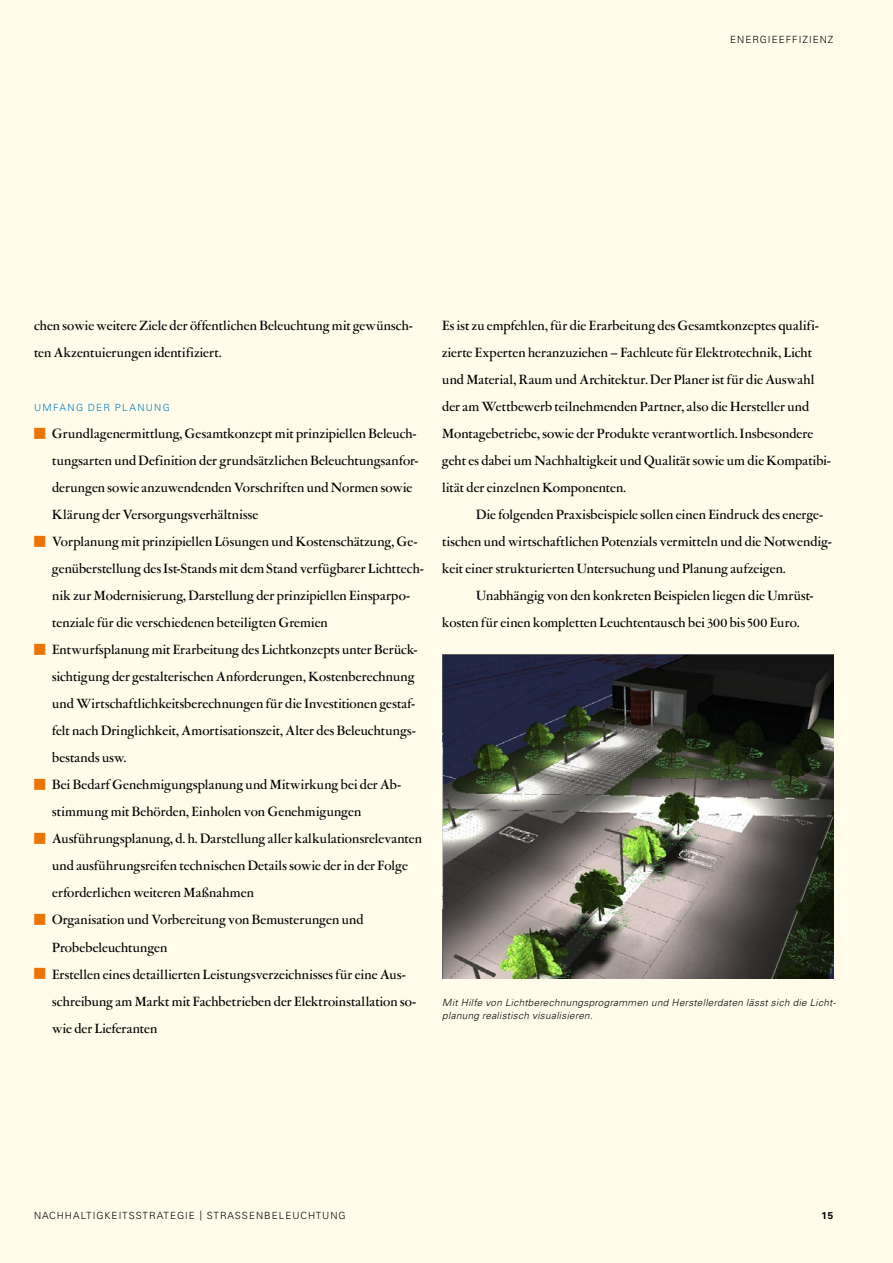
<style>
.page{position:relative;width:893px;height:1263px;background:#fffdea}
.page>*{position:absolute;margin:0;border:0;box-sizing:border-box;transform-origin:0 0}
.t1{font:500 15px/27px "Garamont Amst SH";letter-spacing:.015em;color:#000}
.t2{font:italic 300 9.9px/13.5px "Univers LT";letter-spacing:.035em;color:#000}
.t3{font:300 9.9px "Univers LT";letter-spacing:.1em;color:#000}
.t4{font:300 9.9px "Univers LT";letter-spacing:.13em;color:#007bc2}
.t5{font:700 9.9px "Univers LT";color:#000}
.s1{color:#ec7405}
</style>
<div class="page">
<img style="left:442px;top:654px;width:391px;height:324px">
<p class="t3" style="left:730px;top:33px;width:44px">ENERGIEEFFI</p>
<p class="t3" style="left:802px;top:33px;width:32px">ZIENZ</p>
<p class="t1" style="left:34px;top:313px;width:380px">chen sowie weitere Ziele der öffentlichen Beleuchtung mit gewünsch&shy;ten Akzentuierungen identifiziert.</p>
<p class="t4" style="left:34px;top:402px;width:17px">UMFA</p>
<p class="t4" style="left:68px;top:402px;width:36px">NG DER</p>
<p class="t4" style="left:115px;top:402px;width:57px">PLANU NG</p>
<p class="t1" style="left:52px;top:421px;width:368px;text-indent:-18px"><span class="s1">■</span> Grundlagenermittlung, Gesamtkonzept mit prinzipiellen Beleuch&shy;tungsarten und Definition der grundsätzlichen Beleuchtungsanfor&shy;derungen sowie anzuwendenden Vorschriften und Normen sowie Klärung der Versorgungsverhältnisse</p>
<p class="t1" style="left:52px;top:529px;width:373px;text-indent:-18px"><span class="s1">■</span> Vorplanung mit prinzipiellen Lösungen und Kostenschätzung, Ge&shy;genüberstellung des Ist-Stands mit dem Stand verfügbarer Lichttech&shy;nik zur Modernisierung, Darstellung der prinzipiellen Einsparpo&shy;tenziale für die verschiedenen beteiligten Gremien</p>
<p class="t1" style="left:52px;top:637px;width:367px;text-indent:-18px"><span class="s1">■</span> Entwurfsplanung mit Erarbeitung des Lichtkonzepts unter Berück&shy;sichtigung der gestalterischen Anforderungen, Kostenberechnung und Wirtschaftlichkeitsberechnungen für die Investitionen gestaf&shy;felt nach Dringlichkeit, Amortisationszeit, Alter des Beleuchtungs&shy;bestands usw.</p>
<p class="t1" style="left:52px;top:772px;width:351px;text-indent:-18px"><span class="s1">■</span> Bei Bedarf Genehmigungsplanung und Mitwirkung bei der Ab&shy;stimmung mit Behörden, Einholen von Genehmigungen</p>
<p class="t1" style="left:52px;top:826px;width:371px;text-indent:-18px"><span class="s1">■</span> Ausführungsplanung, d. h. Darstellung aller kalkulationsrelevanten und ausführungsreifen technischen Details sowie der in der Folge erforderlichen weiteren Maßnahmen</p>
<p class="t1" style="left:52px;top:907px;width:313px;text-indent:-18px"><span class="s1">■</span> Organisation und Vorbereitung von Bemusterungen und<br>Probebeleuchtungen</p>
<p class="t1" style="left:52px;top:961px;width:366px;text-indent:-18px"><span class="s1">■</span> Erstellen eines detaillierten Leistungsverzeichnisses für eine Aus&shy;schreibung am Markt mit Fachbetrieben der Elektroinstallation so&shy;wie der Lieferanten</p>
<p class="t1" style="left:442px;top:313px;width:390px">Es ist zu empfehlen, für die Erarbeitung des Gesamtkonzeptes qualifi&shy;zierte Experten heranzuziehen – Fachleute für Elektrotechnik, Licht und Material, Raum und Architektur. Der Planer ist für die Auswahl der am Wettbewerb teilnehmenden Partner, also die Hersteller und Montagebetriebe, sowie der Produkte verantwortlich. Insbesondere geht es dabei um Nachhaltigkeit und Qualität sowie um die Kompatibi&shy;lität der einzelnen Komponenten.</p>
<p class="t1" style="left:442px;top:502px;width:391px;text-indent:34px">Die folgenden Praxisbeispiele sollen einen Eindruck des energe&shy;tischen und wirtschaftlichen Potenzials vermitteln und die Notwendig&shy;keit einer strukturierten Untersuchung und Planung aufzeigen.</p>
<p class="t1" style="left:442px;top:583px;width:373px;text-indent:34px">Unabhängig von den konkreten Beispielen liegen die Umrüst&shy;kosten für einen kompletten Leuchtentausch bei 300 bis 500 Euro.</p>
<p class="t2" style="left:442px;top:995px;width:395px">Mit Hilfe von Lichtberechnungsprogrammen und Herstellerdaten lässt sich die Licht&shy;planung realistisch visualisieren.</p>
<p class="t3" style="left:34px;top:1210px;width:194px">NACHHALTI GKEITSSTRATEGIE | STRASSE</p>
<p class="t3" style="left:256px;top:1210px;width:91px">NBELEUCHTU NG</p>
<p class="t5" style="left:821px;top:1210px;width:13px">15</p>
</div>
